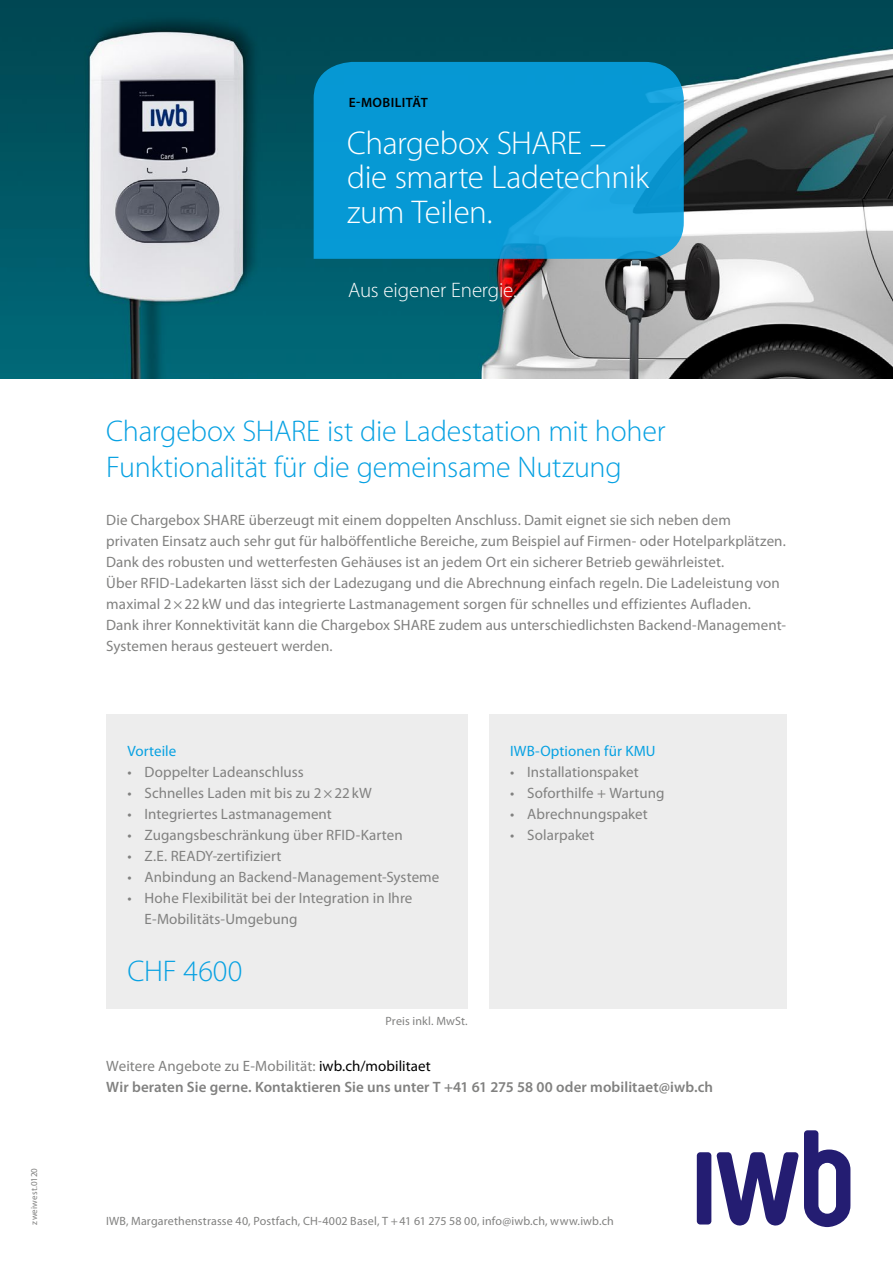
<style>
.page{position:relative;width:893px;height:1263px;background:#fff}
.page>*{position:absolute;margin:0;border:0;box-sizing:border-box;transform-origin:0 0}
.t1{font:300 33px/34.5px "Myriad Pro";letter-spacing:-.015em;color:#fff}
.t2{font:300 30px/36px "Myriad Pro";letter-spacing:-.01em;color:#07a1e2}
.t3{font:300 21px "Myriad Pro";letter-spacing:-.01em;color:#fff}
.t4{font:15px/21px "Myriad Pro";letter-spacing:.005em;color:#818180}
.t5{font:600 15px/21px "Myriad Pro";letter-spacing:.005em;color:#818180}
.t6{font:15px "Myriad Pro";letter-spacing:.005em;color:#07a1e2}
.t7{font:600 13.5px "Myriad Pro";letter-spacing:.03em;color:#000}
.t8{font:12px "Myriad Pro";letter-spacing:.01em;color:#818180}
.t9{font:9px "Myriad Pro";letter-spacing:.02em;color:#818180}
.s1{font-weight:400}
.s2{font-weight:400;color:#000}
</style>
<div class="page">
<img style="left:0;top:0;width:893px;height:378px">
<div style="left:106px;top:714px;width:362px;height:294px;background:#ededed"></div>
<div style="left:489px;top:714px;width:298px;height:294px;background:#ededed"></div>
<svg style="left:314px;top:62px;width:370px;height:197px;background:#0b9ad5"></svg>
<div style="left:697px;top:1152px;width:14px;height:72px;background:#241d72;border-radius:3px"></div>
<svg style="left:716px;top:1130px;width:134px;height:97px"></svg>
<p class="t9" style="left:29px;top:1225px;width:58px;rotate:-90deg">zweiwest.0120</p>
<p class="t7" style="left:349px;top:94px;width:80px">E-MOBILITÄT</p>
<h1 class="t1" style="left:347px;top:125px;width:303px">Chargebox SHARE – die smarte Ladetechnik zum Teilen.</h1>
<h3 class="t3" style="left:348px;top:277px;width:170px">Aus eigener Energie.</h3>
<h2 class="t2" style="left:106px;top:413px;width:561px">Chargebox SHARE ist die Ladestation mit hoher<br>Funktionalität für die gemeinsame Nutzung</h2>
<p class="t4" style="left:106px;top:509px;width:681px">Die Chargebox SHARE überzeugt mit einem doppelten Anschluss. Damit eignet sie sich neben dem privaten Einsatz auch sehr gut für halböffentliche Bereiche, zum Beispiel auf Firmen- oder Hotelparkplätzen.<br>Dank des robusten und wetterfesten Gehäuses ist an jedem Ort ein sicherer Betrieb gewährleistet.<br>Über RFID-Ladekarten lässt sich der Ladezugang und die Abrechnung einfach regeln. Die Ladeleistung von maximal 2×22 kW und das integrierte Lastmanagement sorgen für schnelles und effizientes Aufladen.<br>Dank ihrer Konnektivität kann die Chargebox SHARE zudem aus unterschiedlichsten Backend-Management-Systemen heraus gesteuert werden.</p>
<p class="t6" style="left:128px;top:742px;width:50px">Vorteile</p>
<p class="t4" style="left:128px;top:761px;width:178px">• Doppelter Ladeanschluss</p>
<p class="t4" style="left:128px;top:782px;width:246px">• Schnelles Laden mit bis zu 2×22 kW</p>
<p class="t4" style="left:128px;top:803px;width:206px">• Integriertes Lastmanagement</p>
<p class="t4" style="left:128px;top:824px;width:277px">• Zugangsbeschränkung über RFID-Karten</p>
<p class="t4" style="left:128px;top:845px;width:155px">• Z.E. READY-zertifiziert</p>
<p class="t4" style="left:128px;top:866px;width:313px">• Anbindung an Backend-Management-Systeme</p>
<p class="t4" style="left:145px;top:887px;width:269px;text-indent:-17px">• Hohe Flexibilität bei der Integration in Ihre<br>E-Mobilitäts-Umgebung</p>
<h2 class="t2" style="left:128px;top:953px;width:116px">CHF 4600</h2>
<p class="t8" style="left:386px;top:1014px;width:84px">Preis inkl. MwSt.</p>
<p class="t6" style="left:510px;top:742px;width:147px">IWB-Optionen für KMU</p>
<p class="t4" style="left:510px;top:761px;width:130px">• Installationspaket</p>
<p class="t4" style="left:510px;top:782px;width:156px">• Soforthilfe + Wartung</p>
<p class="t4" style="left:510px;top:803px;width:139px">• Abrechnungspaket</p>
<p class="t4" style="left:510px;top:824px;width:86px">• Solarpaket</p>
<p class="t5" style="left:106px;top:1055px;width:608px"><span class="s1">Weitere Angebote zu E-Mobilität:</span> <span class="s2">iwb.ch/mobilitaet<br></span>Wir beraten Sie gerne. Kontaktieren Sie uns unter T +41 61 275 58 00 oder mobilitaet@iwb.ch</p>
<p class="t8" style="left:106px;top:1213px;width:509px">IWB, Margarethenstrasse 40, Postfach, CH-4002 Basel, T +41 61 275 58 00, info@iwb.ch, www.iwb.ch</p>
</div>
